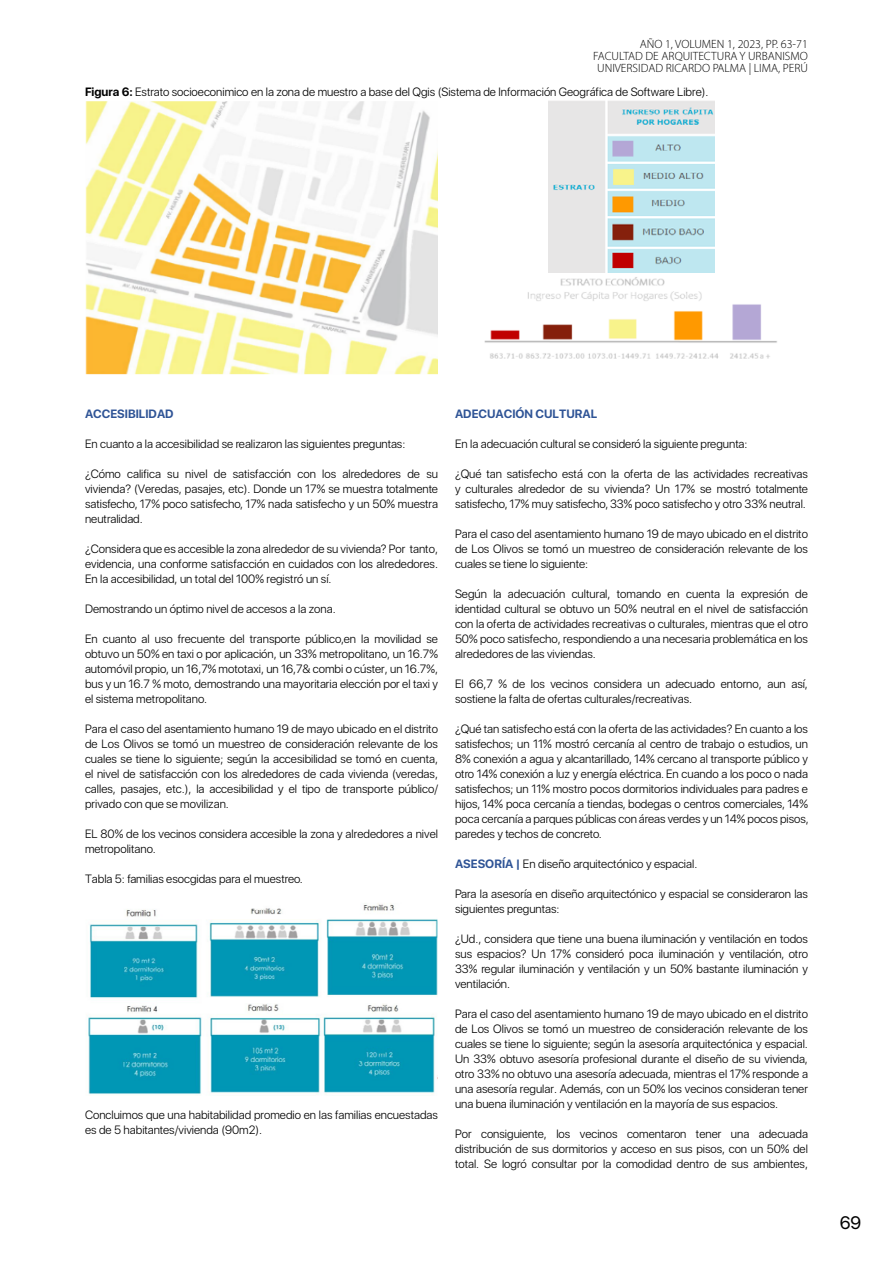
<style>
.page{position:relative;width:893px;height:1263px;background:#fff}
.page>*{position:absolute;margin:0;border:0;box-sizing:border-box;transform-origin:0 0}
.t1{font:18px "SF Pro Display";color:#000}
.t2{font:300 12px/15px "SF Pro Display";color:#000;text-align:justify}
.t3{font:300 12px/12px "Myriad Pro";color:#000;text-align:right}
.t4{font:700 12px "SF Pro Display";color:#2f5496}
.s1{font-weight:700}
.s2{font-weight:700;color:#2f5496}
</style>
<div class="page">
<img style="left:85px;top:101px;width:353px;height:274px">
<img style="left:549px;top:101px;width:165px;height:172px">
<img style="left:88px;top:903px;width:350px;height:192px">
<img style="left:484px;top:277px;width:293px;height:82px">
<p class="t3" style="left:593px;top:38px;width:216px">AÑO 1, VOLUMEN 1, 2023, PP. 63-71<br>FACULTAD DE ARQUITECTURA Y URBANISMO<br>UNIVERSIDAD RICARDO PALMA | LIMA, PERÚ</p>
<p class="t2" style="left:85px;top:85px;width:625px"><span class="s1">Figura 6:</span> Estrato socioeconimico en la zona de muestro a base del Qgis (Sistema de Información Geográfica de Software Libre).</p>
<p class="t4" style="left:85px;top:406px;width:90px">ACCESIBILIDAD</p>
<p class="t2" style="left:85px;top:436px;width:322px">En cuanto a la accesibilidad se realizaron las siguientes preguntas:</p>
<p class="t2" style="left:85px;top:466px;width:354px">¿Cómo califica su nivel de satisfacción con los alrededores de su vivienda? (Veredas, pasajes, etc). Donde un 17% se muestra totalmente satisfecho, 17% poco satisfecho, 17% nada satisfecho y un 50% muestra neutralidad.</p>
<p class="t2" style="left:85px;top:541px;width:354px">¿Considera que es accesible la zona alrededor de su vivienda? Por tanto, evidencia, una conforme satisfacción en cuidados con los alrededores.<br>En la accesibilidad, un total del 100% registró un sí.</p>
<p class="t2" style="left:85px;top:601px;width:252px">Demostrando un óptimo nivel de accesos a la zona.</p>
<p class="t2" style="left:85px;top:631px;width:354px">En cuanto al uso frecuente del transporte público,en la movilidad se obtuvo un 50% en taxi o por aplicación, un 33% metropolitano, un 16.7% automóvil propio, un 16,7% mototaxi, un 16,7&amp; combi o cúster, un 16.7%, bus y un 16.7 % moto, demostrando una mayoritaria elección por el taxi y el sistema metropolitano.</p>
<p class="t2" style="left:85px;top:721px;width:354px">Para el caso del asentamiento humano 19 de mayo ubicado en el distrito de Los Olivos se tomó un muestreo de consideración relevante de los cuales se tiene lo siguiente; según la accesibilidad se tomó en cuenta, el nivel de satisfacción con los alrededores de cada vivienda (veredas, calles, pasajes, etc.), la accesibilidad y el tipo de transporte público/ privado con que se movilizan.</p>
<p class="t2" style="left:85px;top:826px;width:354px">EL 80% de los vecinos considera accesible la zona y alrededores a nivel metropolitano.</p>
<p class="t2" style="left:85px;top:871px;width:219px">Tabla 5: familias esocgidas para el muestreo.</p>
<p class="t2" style="left:85px;top:1107px;width:354px">Concluimos que una habitabilidad promedio en las familias encuestadas es de 5 habitantes/vivienda (90m2).</p>
<p class="t4" style="left:455px;top:406px;width:144px">ADECUACIÓN CULTURAL</p>
<p class="t2" style="left:455px;top:436px;width:294px">En la adecuación cultural se consideró la siguiente pregunta:</p>
<p class="t2" style="left:455px;top:466px;width:354px">¿Qué tan satisfecho está con la oferta de las actividades recreativas y culturales alrededor de su vivienda? Un 17% se mostró totalmente satisfecho, 17% muy satisfecho, 33% poco satisfecho y otro 33% neutral.</p>
<p class="t2" style="left:455px;top:526px;width:354px">Para el caso del asentamiento humano 19 de mayo ubicado en el distrito de Los Olivos se tomó un muestreo de consideración relevante de los cuales se tiene lo siguiente:</p>
<p class="t2" style="left:455px;top:586px;width:354px">Según la adecuación cultural, tomando en cuenta la expresión de identidad cultural se obtuvo un 50% neutral en el nivel de satisfacción con la oferta de actividades recreativas o culturales, mientras que el otro 50% poco satisfecho, respondiendo a una necesaria problemática en los alrededores de las viviendas.</p>
<p class="t2" style="left:455px;top:676px;width:354px">El 66,7 % de los vecinos considera un adecuado entorno, aun así, sostiene la falta de ofertas culturales/recreativas.</p>
<p class="t2" style="left:455px;top:721px;width:355px">¿Qué tan satisfecho está con la oferta de las actividades? En cuanto a los satisfechos; un 11% mostró cercanía al centro de trabajo o estudios, un 8% conexión a agua y alcantarillado, 14% cercano al transporte público y otro 14% conexión a luz y energía eléctrica. En cuando a los poco o nada satisfechos; un 11% mostro pocos dormitorios individuales para padres e hijos, 14% poca cercanía a tiendas, bodegas o centros comerciales, 14% poca cercanía a parques públicas con áreas verdes y un 14% pocos pisos, paredes y techos de concreto.</p>
<p class="t2" style="left:455px;top:856px;width:244px"><span class="s2">ASESORÍA |</span> En diseño arquitectónico y espacial.</p>
<p class="t2" style="left:455px;top:886px;width:354px">Para la asesoría en diseño arquitectónico y espacial se consideraron las siguientes preguntas:</p>
<p class="t2" style="left:455px;top:931px;width:354px">¿Ud., considera que tiene una buena iluminación y ventilación en todos sus espacios? Un 17% consideró poca iluminación y ventilación, otro 33% regular iluminación y ventilación y un 50% bastante iluminación y ventilación.</p>
<p class="t2" style="left:455px;top:1006px;width:354px">Para el caso del asentamiento humano 19 de mayo ubicado en el distrito de Los Olivos se tomó un muestreo de consideración relevante de los cuales se tiene lo siguiente; según la asesoría arquitectónica y espacial.<br>Un 33% obtuvo asesoría profesional durante el diseño de su vivienda, otro 33% no obtuvo una asesoría adecuada, mientras el 17% responde a una asesoría regular. Además, con un 50% los vecinos consideran tener una buena iluminación y ventilación en la mayoría de sus espacios.</p>
<p class="t2" style="left:455px;top:1126px;width:354px">Por consiguiente, los vecinos comentaron tener una adecuada distribución de sus dormitorios y acceso en sus pisos, con un 50% del total. Se logró consultar por la comodidad dentro de sus ambientes,</p>
<h1 class="t1" style="left:840px;top:1209px;width:23px">69</h1>
</div>
